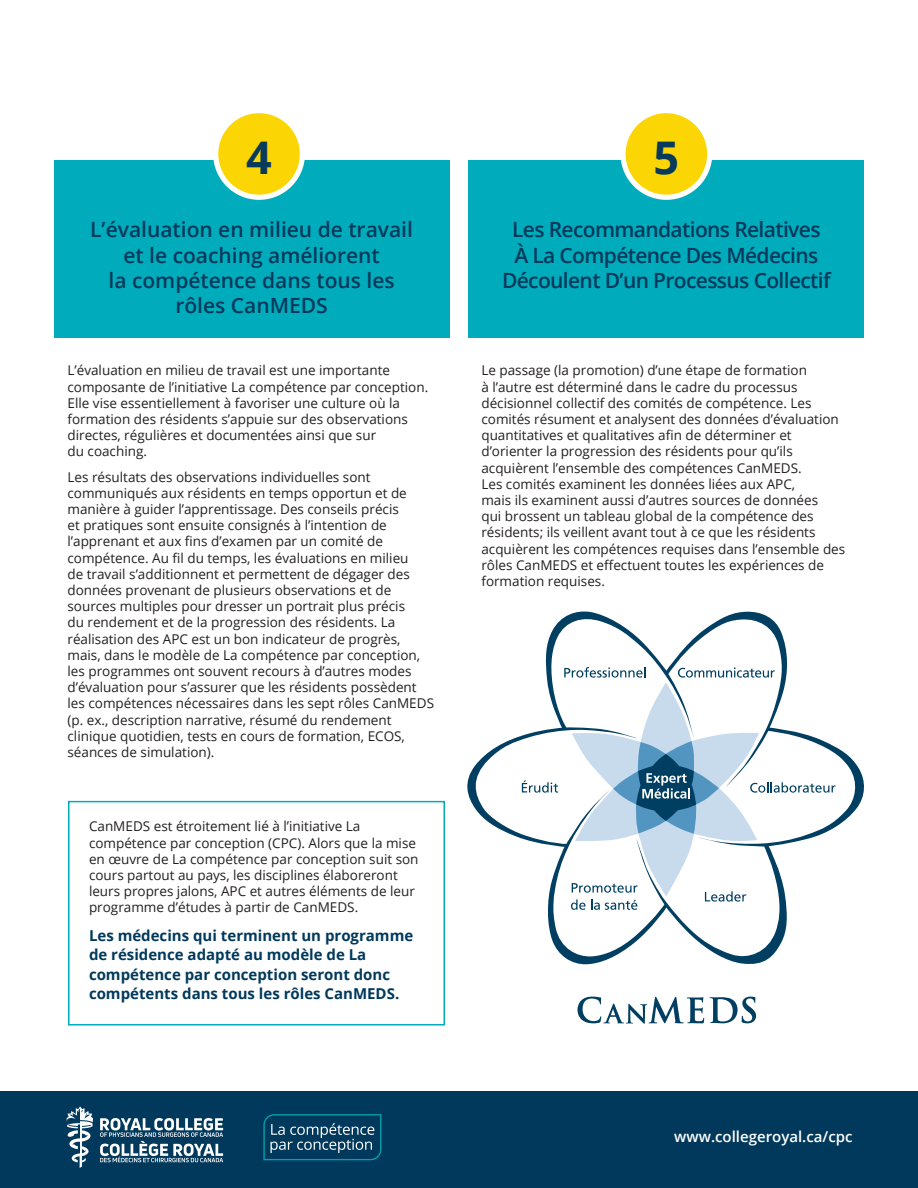
<style>
.page{position:relative;width:918px;height:1188px;background:#fff}
.page>*{position:absolute;margin:0;border:0;box-sizing:border-box;transform-origin:0 0}
.t1{font:700 45px "Open Sans";color:#083a5c}
.t2{font:600 21px/25.2px "Open Sans";letter-spacing:-.015em;color:#00395c;text-align:center}
.t3{font:700 15px/19.5px "Open Sans";color:#00395c}
.t4{font:600 15px "Open Sans";color:#fff}
.t5{font:13.5px/16.2px "Open Sans";color:#231f20}
</style>
<div class="page">
<div style="left:68px;top:801px;width:377px;height:225px;border:2px solid #00acbc"></div>
<div style="left:0;top:1092px;width:918px;height:96px;background:#00395c"></div>
<svg style="left:67px;top:1106px;width:26px;height:62px"></svg>
<svg style="left:100px;top:1118px;width:123px;height:44px"></svg>
<div style="left:54px;top:161px;width:395px;height:177px;background:#00acbc"></div>
<div style="left:469px;top:161px;width:395px;height:177px;background:#00acbc"></div>
<div style="left:623px;top:111px;width:87px;height:86px;background:#fcd604;border-radius:50%"></div>
<div style="left:620px;top:108px;width:92px;height:92px;border:5px solid #fff;border-radius:50%"></div>
<div style="left:216px;top:111px;width:86px;height:86px;background:#fcd604;border-radius:50%"></div>
<div style="left:213px;top:108px;width:92px;height:92px;border:5px solid #fff;border-radius:50%"></div>
<svg style="left:263px;top:1114px;width:118px;height:46px"></svg>
<svg style="left:467px;top:611px;width:397px;height:354px"></svg>
<svg style="left:578px;top:997px;width:126px;height:27px"></svg>
<svg style="left:710px;top:997px;width:46px;height:26px"></svg>
<svg style="left:522px;top:780px;width:36px;height:13px"></svg>
<svg style="left:564px;top:667px;width:271px;height:243px"></svg>
<h1 class="t1" style="left:246px;top:126px;width:27px">4</h1>
<h1 class="t1" style="left:654px;top:126px;width:27px">5</h1>
<h2 class="t2" style="left:90px;top:217px;width:324px">L’évaluation en milieu de travail et le coaching améliorent<br>la compétence dans tous les rôles CanMEDS</h2>
<h2 class="t2" style="left:502px;top:217px;width:330px">Les Recommandations Relatives<br>À La Compétence Des Médecins<br>Découlent D’un Processus Collectif</h2>
<p class="t5" style="left:68px;top:362px;width:362px">L’évaluation en milieu de travail est une importante composante de l’initiative La compétence par conception.<br>Elle vise essentiellement à favoriser une culture où la formation des résidents s’appuie sur des observations directes, régulières et documentées ainsi que sur<br>du coaching.</p>
<p class="t5" style="left:68px;top:468px;width:368px">Les résultats des observations individuelles sont communiqués aux résidents en temps opportun et de manière à guider l’apprentissage. Des conseils précis<br>et pratiques sont ensuite consignés à l’intention de l’apprenant et aux fins d’examen par un comité de compétence. Au fil du temps, les évaluations en milieu<br>de travail s’additionnent et permettent de dégager des données provenant de plusieurs observations et de sources multiples pour dresser un portrait plus précis<br>du rendement et de la progression des résidents. La réalisation des APC est un bon indicateur de progrès, mais, dans le modèle de La compétence par conception, les programmes ont souvent recours à d’autres modes d’évaluation pour s’assurer que les résidents possèdent les compétences nécessaires dans les sept rôles CanMEDS (p. ex., description narrative, résumé du rendement clinique quotidien, tests en cours de formation, ECOS, séances de simulation).</p>
<p class="t5" style="left:89px;top:818px;width:331px">CanMEDS est étroitement lié à l’initiative La compétence par conception (CPC). Alors que la mise en œuvre de La compétence par conception suit son cours partout au pays, les disciplines élaboreront leurs propres jalons, APC et autres éléments de leur programme d’études à partir de CanMEDS.</p>
<p class="t3" style="left:89px;top:925px;width:326px">Les médecins qui terminent un programme de résidence adapté au modèle de La compétence par conception seront donc compétents dans tous les rôles CanMEDS.</p>
<p class="t5" style="left:481px;top:362px;width:365px">Le passage (la promotion) d’une étape de formation<br>à l’autre est déterminé dans le cadre du processus décisionnel collectif des comités de compétence. Les comités résument et analysent des données d’évaluation quantitatives et qualitatives afin de déterminer et d’orienter la progression des résidents pour qu’ils acquièrent l’ensemble des compétences CanMEDS.<br>Les comités examinent les données liées aux APC,<br>mais ils examinent aussi d’autres sources de données<br>qui brossent un tableau global de la compétence des résidents; ils veillent avant tout à ce que les résidents acquièrent les compétences requises dans l’ensemble des rôles CanMEDS et effectuent toutes les expériences de formation requises.</p>
<p class="t4" style="left:674px;top:1126px;width:180px">www.collegeroyal.ca/cpc</p>
</div>
